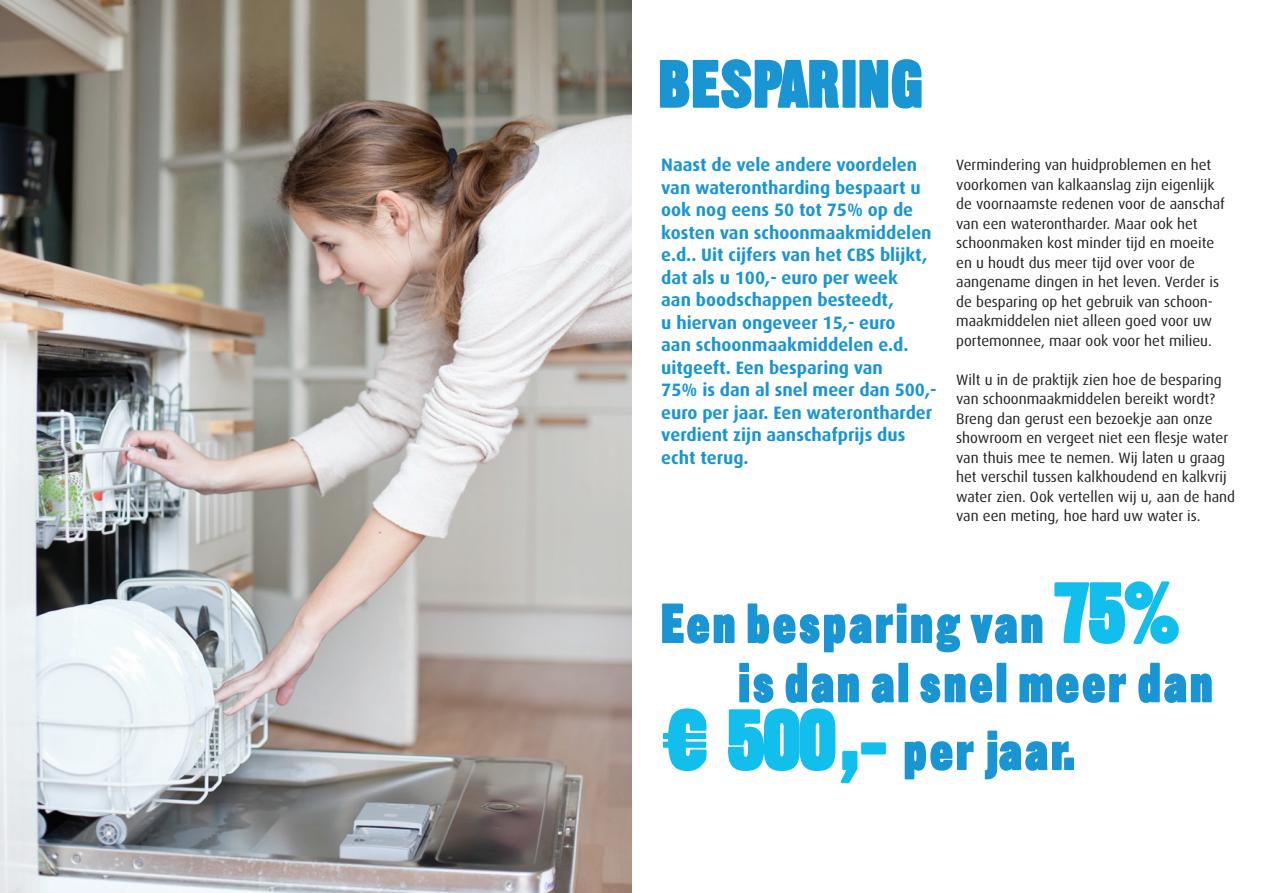
<style>
.page{position:relative;width:1263px;height:893px;background:#fff}
.page>*{position:absolute;margin:0;border:0;box-sizing:border-box;transform-origin:0 0}
.t1{font:900 66.75px "Sans Thirteen";letter-spacing:.015em;color:#1a95d3}
.t2{font:900 55.05px/59.2px "Sans Thirteen";letter-spacing:.05em;color:#1a95d3}
.t3{font:700 18px/22.5px "Dax";color:#1a95d3}
.t4{font:15px/19.5px "Dax";color:#231f20}
.s1{font-size:84.75px;color:#12bfec}
</style>
<div class="page">
<img style="left:0;top:0;width:631px;height:893px">
<h1 class="t1" style="left:659px;top:44px;width:265px">BESPARING</h1>
<p class="t3" style="left:661px;top:154px;width:277px">Naast de vele andere voordelen van waterontharding bespaart u ook nog eens 50 tot 75% op de kosten van schoonmaakmiddelen e.d.. Uit cijfers van het CBS blijkt, dat als u 100,- euro per week<br>aan boodschappen besteedt,<br>u hiervan ongeveer 15,- euro<br>aan schoonmaakmiddelen e.d. uitgeeft. Een besparing van<br>75% is dan al snel meer dan 500,- euro per jaar. Een waterontharder verdient zijn aanschafprijs dus echt terug.</p>
<p class="t4" style="left:956px;top:156px;width:270px">Vermindering van huidproblemen en het voorkomen van kalkaanslag zijn eigenlijk de voornaamste redenen voor de aanschaf van een waterontharder. Maar ook het schoonmaken kost minder tijd en moeite en u houdt dus meer tijd over voor de aangename dingen in het leven. Verder is de besparing op het gebruik van schoon&shy;maakmiddelen niet alleen goed voor uw portemonnee, maar ook voor het milieu.</p>
<p class="t4" style="left:956px;top:370px;width:280px">Wilt u in de praktijk zien hoe de besparing van schoonmaakmiddelen bereikt wordt?<br>Breng dan gerust een bezoekje aan onze showroom en vergeet niet een flesje water van thuis mee te nemen. Wij laten u graag het verschil tussen kalkhoudend en kalkvrij water zien. Ook vertellen wij u, aan de hand van een meting, hoe hard uw water is.</p>
<h2 class="t2" style="left:738px;top:594px;width:476px;text-indent:-77px">Een besparing van <span class="s1">75% </span>is dan al snel meer dan</h2>
<h2 class="t2" style="left:661px;top:721px;width:415px"><span class="s1">€ 500,-</span> per jaar.</h2>
</div>
